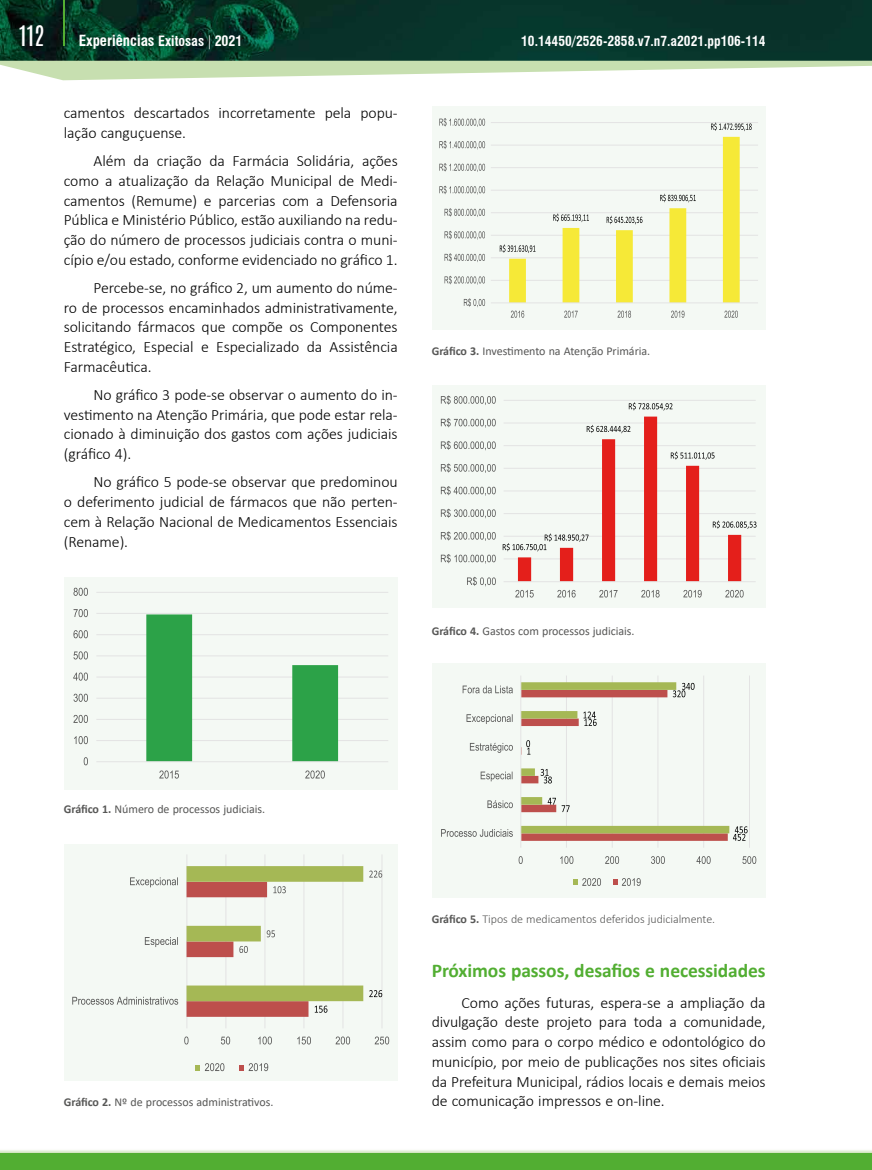
<style>
.page{position:relative;width:872px;height:1170px;background:#fff}
.page>*{position:absolute;margin:0;border:0;box-sizing:border-box;transform-origin:0 0}
.t1{font:24px "Antonio";color:#fff}
.t2{font:700 19.5px "Calibri";letter-spacing:-.005em;color:#52ae32}
.t3{font:300 15.75px/19.6px "Calibri";letter-spacing:-.005em;color:#000;text-align:justify}
.t4{font:700 condensed 13.95px "Swiss 721 BT";color:#fff}
.t5{font:700 condensed 13.5px "Swiss 721 BT";color:#fff}
.t6{font:12px "Calibri";letter-spacing:-.005em;color:#575756}
.t7{font:300 12px "Calibri";letter-spacing:-.005em;color:#575756}
.s1{font-size:15px}
.s2{font-weight:700}
</style>
<div class="page">
<div style="left:0;top:1152px;width:872px;height:17px;background:#52ae32"></div>
<svg style="left:0;top:1150px;width:872px;height:2px;background:#e6f1dd"></svg>
<img style="left:0;top:0;width:872px;height:61px">
<hr style="left:63px;top:0;width:2px;height:46px;background:#52ae32">
<svg style="left:0;top:61px;width:872px;height:19px"></svg>
<div style="left:432px;top:385px;width:333px;height:223px;background:#f4f9f4"></div>
<hr style="left:503px;top:400px;width:252px;height:1px;background:#e3e3e3">
<hr style="left:503px;top:581px;width:252px;height:1px;background:#e3e3e3">
<svg style="left:629px;top:402px;width:43px;height:8px"></svg>
<svg style="left:503px;top:416px;width:253px;height:165px"></svg>
<svg style="left:467px;top:576px;width:29px;height:10px"></svg>
<svg style="left:441px;top:554px;width:55px;height:9px"></svg>
<svg style="left:441px;top:531px;width:55px;height:10px"></svg>
<svg style="left:441px;top:508px;width:55px;height:10px"></svg>
<svg style="left:441px;top:486px;width:55px;height:9px"></svg>
<svg style="left:441px;top:463px;width:55px;height:10px"></svg>
<svg style="left:441px;top:440px;width:55px;height:10px"></svg>
<svg style="left:441px;top:418px;width:55px;height:10px"></svg>
<svg style="left:441px;top:395px;width:55px;height:10px"></svg>
<svg style="left:515px;top:590px;width:18px;height:7px"></svg>
<svg style="left:557px;top:590px;width:18px;height:7px"></svg>
<svg style="left:599px;top:590px;width:18px;height:7px"></svg>
<svg style="left:641px;top:590px;width:18px;height:7px"></svg>
<svg style="left:683px;top:590px;width:18px;height:7px"></svg>
<svg style="left:725px;top:590px;width:18px;height:7px"></svg>
<div style="left:64px;top:844px;width:334px;height:236px;background:#f4f9f4"></div>
<hr style="left:187px;top:854px;width:1px;height:174px;background:#e3e3e3">
<hr style="left:226px;top:854px;width:1px;height:174px;background:#e3e3e3">
<hr style="left:265px;top:854px;width:1px;height:174px;background:#e3e3e3">
<hr style="left:304px;top:854px;width:1px;height:174px;background:#e3e3e3">
<hr style="left:343px;top:854px;width:1px;height:174px;background:#e3e3e3">
<hr style="left:382px;top:854px;width:1px;height:174px;background:#e3e3e3">
<svg style="left:369px;top:990px;width:13px;height:7px"></svg>
<svg style="left:186px;top:866px;width:177px;height:150px"></svg>
<svg style="left:369px;top:870px;width:13px;height:7px"></svg>
<svg style="left:184px;top:1036px;width:4px;height:8px"></svg>
<svg style="left:221px;top:1036px;width:9px;height:8px"></svg>
<svg style="left:258px;top:1036px;width:14px;height:8px"></svg>
<svg style="left:297px;top:1036px;width:14px;height:8px"></svg>
<svg style="left:335px;top:1036px;width:15px;height:8px"></svg>
<svg style="left:375px;top:1036px;width:14px;height:8px"></svg>
<svg style="left:72px;top:996px;width:106px;height:8px"></svg>
<svg style="left:145px;top:937px;width:33px;height:9px"></svg>
<svg style="left:130px;top:877px;width:48px;height:10px"></svg>
<svg style="left:195px;top:1063px;width:29px;height:8px"></svg>
<svg style="left:239px;top:1063px;width:29px;height:8px"></svg>
<div style="left:432px;top:106px;width:333px;height:223px;background:#f4f9f4"></div>
<hr style="left:491px;top:280px;width:267px;height:1px;background:#e3e3e3">
<hr style="left:491px;top:257px;width:267px;height:1px;background:#e3e3e3">
<hr style="left:491px;top:235px;width:267px;height:1px;background:#e3e3e3">
<hr style="left:491px;top:212px;width:267px;height:1px;background:#e3e3e3">
<hr style="left:491px;top:190px;width:267px;height:1px;background:#e3e3e3">
<hr style="left:491px;top:167px;width:267px;height:1px;background:#e3e3e3">
<hr style="left:491px;top:145px;width:267px;height:1px;background:#e3e3e3">
<hr style="left:491px;top:122px;width:267px;height:1px;background:#e3e3e3">
<hr style="left:491px;top:302px;width:267px;height:1px;background:#e3e3e3">
<svg style="left:500px;top:137px;width:239px;height:166px"></svg>
<svg style="left:711px;top:122px;width:40px;height:9px"></svg>
<svg style="left:464px;top:298px;width:21px;height:9px"></svg>
<svg style="left:444px;top:276px;width:41px;height:9px"></svg>
<svg style="left:444px;top:253px;width:41px;height:9px"></svg>
<svg style="left:444px;top:231px;width:41px;height:9px"></svg>
<svg style="left:444px;top:208px;width:41px;height:9px"></svg>
<svg style="left:439px;top:185px;width:46px;height:10px"></svg>
<svg style="left:439px;top:163px;width:46px;height:9px"></svg>
<svg style="left:439px;top:140px;width:46px;height:9px"></svg>
<svg style="left:439px;top:118px;width:46px;height:9px"></svg>
<svg style="left:511px;top:310px;width:13px;height:8px"></svg>
<svg style="left:564px;top:310px;width:13px;height:8px"></svg>
<svg style="left:617px;top:310px;width:14px;height:8px"></svg>
<svg style="left:671px;top:310px;width:13px;height:8px"></svg>
<svg style="left:724px;top:310px;width:14px;height:8px"></svg>
<div style="left:432px;top:663px;width:333px;height:235px;background:#f4f9f4"></div>
<hr style="left:566px;top:675px;width:1px;height:172px;background:#e3e3e3">
<hr style="left:612px;top:675px;width:1px;height:172px;background:#e3e3e3">
<hr style="left:657px;top:675px;width:1px;height:172px;background:#e3e3e3">
<hr style="left:703px;top:675px;width:1px;height:172px;background:#e3e3e3">
<hr style="left:749px;top:675px;width:1px;height:172px;background:#e3e3e3">
<hr style="left:520px;top:675px;width:1px;height:172px;background:#e3e3e3">
<svg style="left:521px;top:682px;width:226px;height:158px"></svg>
<svg style="left:518px;top:856px;width:5px;height:7px"></svg>
<svg style="left:560px;top:856px;width:13px;height:7px"></svg>
<svg style="left:605px;top:856px;width:14px;height:7px"></svg>
<svg style="left:651px;top:856px;width:14px;height:7px"></svg>
<svg style="left:696px;top:856px;width:14px;height:7px"></svg>
<svg style="left:742px;top:856px;width:14px;height:7px"></svg>
<svg style="left:441px;top:829px;width:72px;height:7px"></svg>
<svg style="left:487px;top:800px;width:26px;height:8px"></svg>
<svg style="left:480px;top:771px;width:32px;height:10px"></svg>
<svg style="left:470px;top:742px;width:43px;height:10px"></svg>
<svg style="left:466px;top:714px;width:46px;height:10px"></svg>
<svg style="left:462px;top:685px;width:51px;height:8px"></svg>
<svg style="left:573px;top:878px;width:28px;height:7px"></svg>
<svg style="left:613px;top:878px;width:27px;height:7px"></svg>
<div style="left:64px;top:577px;width:334px;height:212px;background:#f4f9f4"></div>
<hr style="left:96px;top:740px;width:292px;height:1px;background:#e3e3e3">
<hr style="left:96px;top:719px;width:292px;height:1px;background:#e3e3e3">
<hr style="left:96px;top:698px;width:292px;height:1px;background:#e3e3e3">
<hr style="left:96px;top:676px;width:292px;height:1px;background:#e3e3e3">
<hr style="left:96px;top:655px;width:292px;height:1px;background:#e3e3e3">
<hr style="left:96px;top:634px;width:292px;height:1px;background:#e3e3e3">
<hr style="left:96px;top:613px;width:292px;height:1px;background:#e3e3e3">
<hr style="left:96px;top:592px;width:292px;height:1px;background:#e3e3e3">
<svg style="left:146px;top:614px;width:192px;height:147px"></svg>
<hr style="left:96px;top:761px;width:292px;height:1px;background:#e3e3e3">
<svg style="left:84px;top:757px;width:4px;height:8px"></svg>
<svg style="left:74px;top:736px;width:14px;height:8px"></svg>
<svg style="left:73px;top:714px;width:15px;height:9px"></svg>
<svg style="left:73px;top:693px;width:15px;height:8px"></svg>
<svg style="left:73px;top:672px;width:15px;height:8px"></svg>
<svg style="left:73px;top:651px;width:15px;height:8px"></svg>
<svg style="left:73px;top:630px;width:15px;height:8px"></svg>
<svg style="left:74px;top:609px;width:14px;height:8px"></svg>
<svg style="left:73px;top:587px;width:15px;height:8px"></svg>
<svg style="left:305px;top:770px;width:20px;height:8px"></svg>
<svg style="left:159px;top:770px;width:20px;height:8px"></svg>
<h1 class="t1" style="left:19px;top:18px;width:27px">112</h1>
<p class="t4" style="left:79px;top:32px;width:165px"><span class="s1">Experiências</span> Exitosas | 2021</p>
<p class="t5" style="left:521px;top:33px;width:246px">10.14450/2526-2858.v7.n7.a2021.pp106-114</p>
<p class="t3" style="left:64px;top:103px;width:335px">camentos descartados incorretamente pela popu&shy;lação canguçuense.</p>
<p class="t3" style="left:64px;top:151px;width:335px;text-indent:30px">Além da criação da Farmácia Solidária, ações como a atualização da Relação Municipal de Medi&shy;camentos (Remume) e parcerias com a Defensoria Pública e Ministério Público, estão auxiliando na redu&shy;ção do número de processos judiciais contra o muni&shy;cípio e/ou estado, conforme evidenciado no gráfico 1.</p>
<p class="t3" style="left:64px;top:278px;width:335px;text-indent:30px">Percebe-se, no gráfico 2, um aumento do núme&shy;ro de processos encaminhados administrativamente, solicitando fármacos que compõe os Componentes Estratégico, Especial e Especializado da Assistência Farmacêutica.</p>
<p class="t3" style="left:64px;top:385px;width:335px;text-indent:30px">No gráfico 3 pode-se observar o aumento do in&shy;vestimento na Atenção Primária, que pode estar rela&shy;cionado à diminuição dos gastos com ações judiciais (gráfico 4).</p>
<p class="t3" style="left:64px;top:472px;width:335px;text-indent:30px">No gráfico 5 pode-se observar que predominou o deferimento judicial de fármacos que não perten&shy;cem à Relação Nacional de Medicamentos Essenciais (Rename).</p>
<p class="t6" style="left:432px;top:343px;width:220px"><span class="s2">Gráfico 3.</span> Investimento na Atenção Primária.</p>
<p class="t6" style="left:432px;top:622px;width:204px"><span class="s2">Gráfico 4.</span> Gastos com processos judiciais.</p>
<p class="t6" style="left:64px;top:800px;width:203px"><span class="s2">Gráfico 1.</span> Número de processos judiciais.</p>
<p class="t6" style="left:64px;top:1093px;width:211px"><span class="s2">Gráfico 2.</span> Nº de processos administrativos.</p>
<p class="t7" style="left:432px;top:911px;width:285px"><span class="s2">Gráfico 5.</span> Tipos de medicamentos deferidos judicialmente.</p>
<p class="t2" style="left:432px;top:956px;width:335px">Próximos passos, desafios e necessidades</p>
<p class="t3" style="left:432px;top:992px;width:335px;text-indent:30px">Como ações futuras, espera-se a ampliação da divulgação deste projeto para toda a comunidade, assim como para o corpo médico e odontológico do município, por meio de publicações nos sites oficiais da Prefeitura Municipal, rádios locais e demais meios de comunicação impressos e on-line.</p>
</div>
